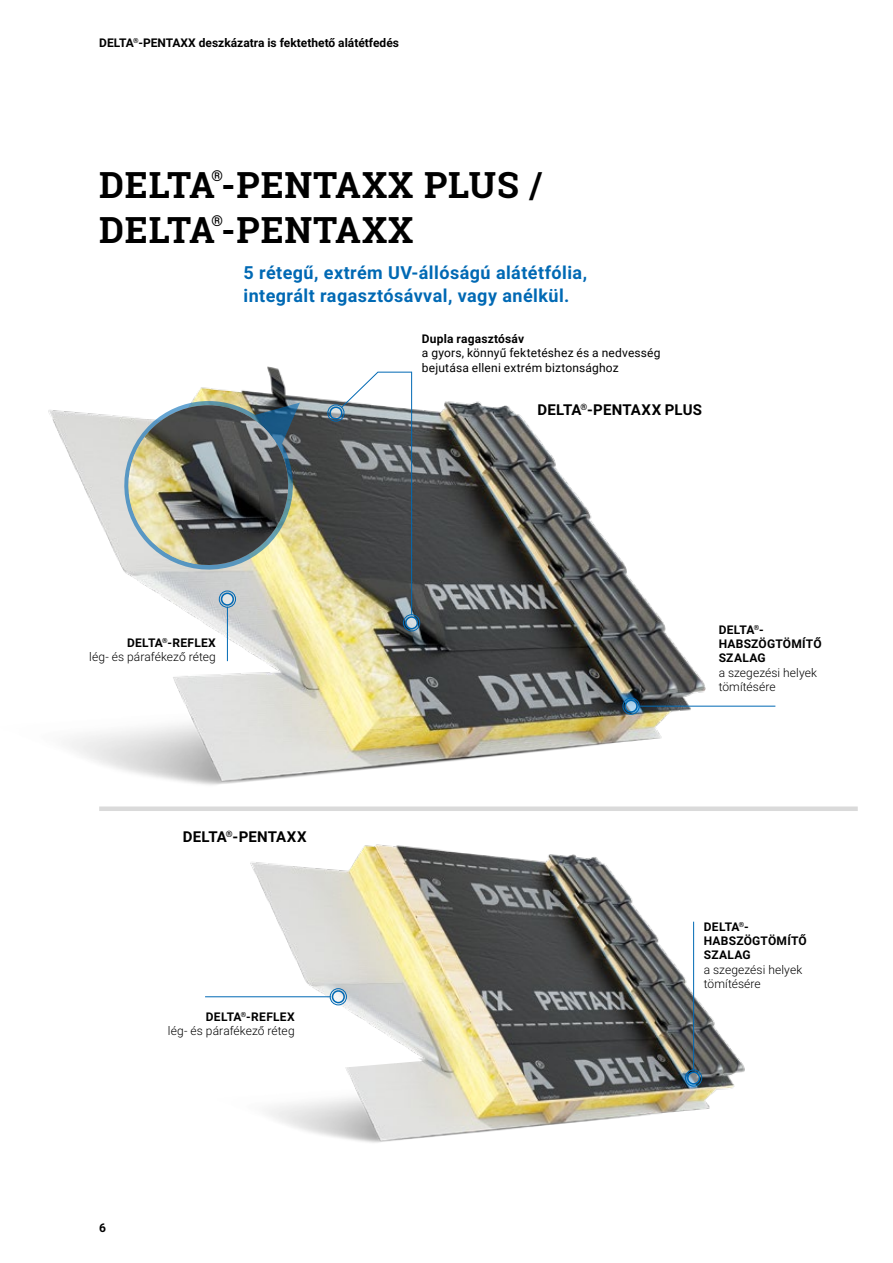
<style>
.page{position:relative;width:893px;height:1263px;background:#fff}
.page>*{position:absolute;margin:0;border:0;box-sizing:border-box;transform-origin:0 0}
.t1{font:700 36px "Roboto Slab";letter-spacing:.025em;color:#000}
.t2{font:700 18px/22.5px "Roboto";letter-spacing:.025em;color:#0069b4}
.t3{font:700 15px "Roboto";letter-spacing:.01em;color:#000}
.t4{font:700 14.85px "Roboto Slab";color:#000}
.t5{font:300 12px/14.4px "Roboto";letter-spacing:.01em;color:#000}
.t6{font:12px/14.4px "Roboto";letter-spacing:.015em;color:#000}
.t7{font:700 12px "Roboto";color:#000}
.t8{font:700 12px/14.4px "Roboto";letter-spacing:.02em;color:#000}
.s1{font-weight:700}
</style>
<div class="page">
<div style="left:99px;top:806px;width:759px;height:5px;background:#dadada"></div>
<img style="left:205px;top:864px;width:540px;height:279px">
<img style="left:48px;top:366px;width:697px;height:498px">
<svg style="left:115px;top:394px;width:186px;height:185px"></svg>
<img style="left:120px;top:405px;width:177px;height:169px">
<hr style="left:693px;top:922px;width:1px;height:148px;background:#0069b4">
<div style="left:685px;top:1069px;width:17px;height:17px;border:1px solid #0069b4;border-radius:50%"></div>
<svg style="left:688px;top:1072px;width:11px;height:12px"></svg>
<div style="left:687px;top:1071px;width:13px;height:13px;border:2px solid #0069b4;border-radius:50%"></div>
<hr style="left:205px;top:996px;width:126px;height:1px;background:#0069b4">
<div style="left:330px;top:988px;width:17px;height:17px;border:1px solid #0069b4;border-radius:50%"></div>
<div style="left:332px;top:991px;width:12px;height:11px;background:#f3f4f4;border-radius:50%"></div>
<div style="left:332px;top:990px;width:13px;height:13px;border:2px solid #0069b4;border-radius:50%"></div>
<svg style="left:326px;top:371px;width:86px;height:51px"></svg>
<hr style="left:411px;top:372px;width:1px;height:243px;background:#0069b4">
<div style="left:403px;top:614px;width:17px;height:17px;border:1px solid #0069b4;border-radius:50%"></div>
<div style="left:406px;top:617px;width:11px;height:12px;background:#d7dee2;border-radius:50%"></div>
<div style="left:405px;top:616px;width:13px;height:13px;border:2px solid #0069b4;border-radius:50%"></div>
<hr style="left:639px;top:706px;width:136px;height:1px;background:#0069b4">
<div style="left:623px;top:698px;width:17px;height:17px;border:1px solid #0069b4;border-radius:50%"></div>
<svg style="left:625px;top:700px;width:12px;height:12px"></svg>
<div style="left:624px;top:700px;width:14px;height:13px;border:2px solid #0069b4;border-radius:50%"></div>
<hr style="left:227px;top:607px;width:1px;height:54px;background:#0069b4">
<div style="left:219px;top:591px;width:17px;height:17px;border:1px solid #0069b4;border-radius:50%"></div>
<div style="left:222px;top:593px;width:11px;height:12px;background:#e5e6e6;border-radius:50%"></div>
<div style="left:221px;top:593px;width:13px;height:13px;border:2px solid #0069b4;border-radius:50%"></div>
<p class="t7" style="left:99px;top:34px;width:301px">DELTA<sup>®</sup>-PENTAXX deszkázatra is fektethető alátétfedés</p>
<p class="t4" style="left:211px;top:165px;width:13px">®</p>
<h1 class="t1" style="left:99px;top:205px;width:316px">DELTA-PENTAXX</h1>
<h1 class="t1" style="left:99px;top:160px;width:445px">DELTA-PENTAXX PLUS /</h1>
<p class="t4" style="left:211px;top:210px;width:13px">®</p>
<h2 class="t2" style="left:243px;top:261px;width:345px">5 rétegű, extrém UV-állóságú alátétfólia, integrált ragasztósávval, vagy anélkül.</h2>
<p class="t7" style="left:422px;top:330px;width:104px">Dupla ragasztósáv</p>
<p class="t6" style="left:422px;top:345px;width:240px">a gyors, könnyű fektetéshez és a nedvesség bejutása elleni extrém biztonsághoz</p>
<p class="t5" style="left:89px;top:635px;width:128px;text-align:right"><span class="s1">DELTA</span><sup>®</sup><span class="s1">-REFLEX<br></span>lég- és párafékező réteg</p>
<p class="t3" style="left:183px;top:826px;width:125px">DELTA<sup>®</sup>-PENTAXX</p>
<p class="t5" style="left:168px;top:1009px;width:128px;text-align:right"><span class="s1">DELTA</span><sup>®</sup><span class="s1">-REFLEX<br></span>lég- és párafékező réteg</p>
<p class="t7" style="left:99px;top:1219px;width:8px">6</p>
<p class="t3" style="left:537px;top:399px;width:166px">DELTA<sup>®</sup>-PENTAXX PLUS</p>
<p class="t8" style="left:719px;top:622px;width:104px">DELTA<sup>®</sup>-<br>HABSZÖGTÖMÍTŐ<br>SZALAG</p>
<p class="t5" style="left:719px;top:665px;width:100px">a szegezési helyek tömítésére</p>
<p class="t8" style="left:704px;top:919px;width:104px">DELTA<sup>®</sup>-<br>HABSZÖGTÖMÍTŐ<br>SZALAG</p>
<p class="t5" style="left:704px;top:962px;width:100px">a szegezési helyek tömítésére</p>
</div>
